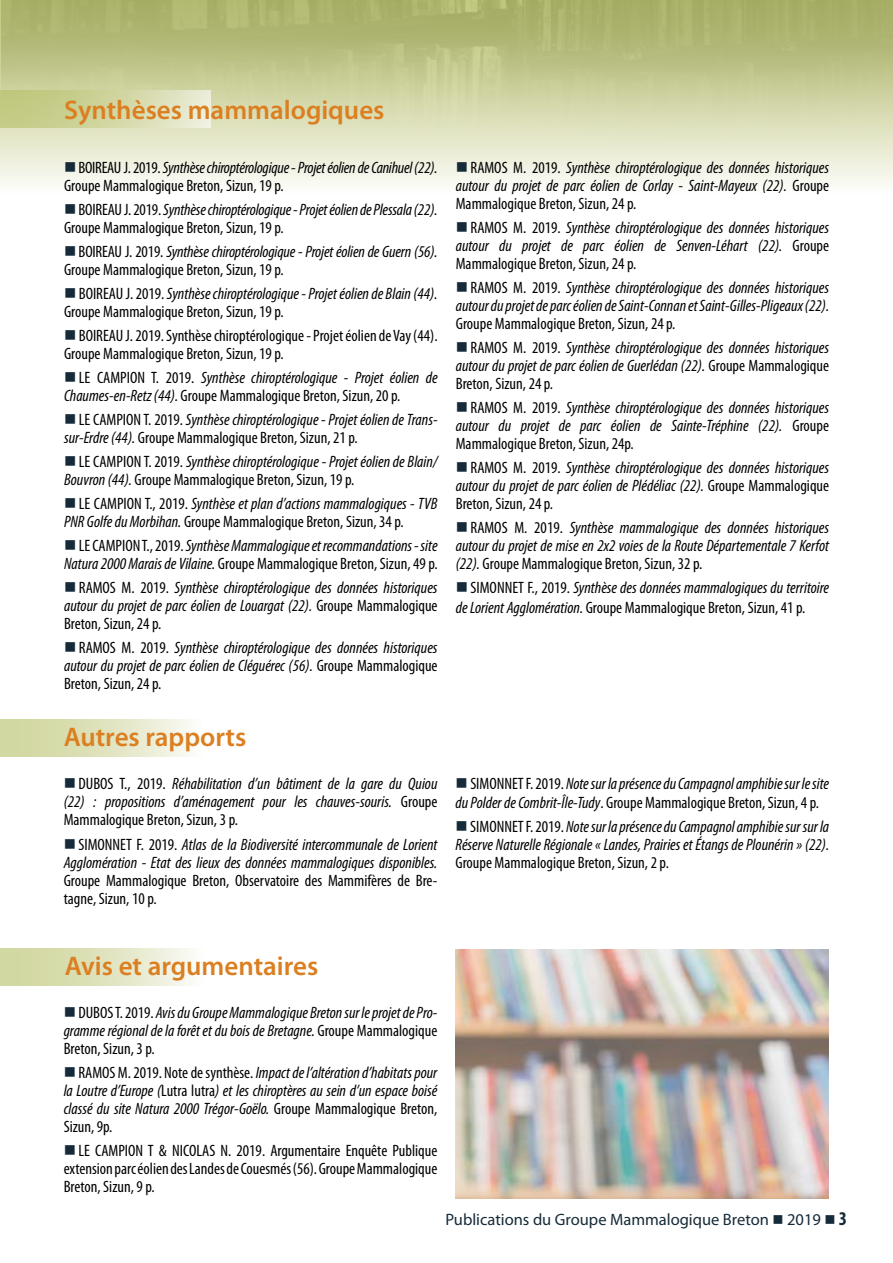
<style>
.page{position:relative;width:893px;height:1263px;background:#fff}
.page>*{position:absolute;margin:0;border:0;box-sizing:border-box;transform-origin:0 0}
.t1{font:600 27px "Myriad Pro";color:#db7f21}
.t2{font:italic condensed 16.5px/18px "Myriad Pro";color:#000}
.t3{font:condensed 16.5px/18px "Myriad Pro";color:#000}
.t4{font:16.5px "Myriad Pro";color:#162b39}
.s1{color:#162b39}
.s2{font-style:normal}
.s3{font-style:italic}
.s4{font-weight:700;font-stretch:condensed;font-size:19.5px}
</style>
<div class="page">
<img style="left:455px;top:949px;width:374px;height:249px">
<div style="left:0;top:0;width:893px;height:195px;background:linear-gradient(to bottom,#a1a958,#fffef7)"></div>
<div style="left:0;top:720px;width:204px;height:37px;background:linear-gradient(to right,#cbd293,#f9f9f2)"></div>
<div style="left:0;top:90px;width:211px;height:38px;background:linear-gradient(to right,#bcc474,#e9ebd4)"></div>
<div style="left:1px;top:948px;width:204px;height:37px;background:linear-gradient(to right,#cbd293,#f9f9f2)"></div>
<h1 class="t1" style="left:64px;top:92px;width:322px">Synthèses mammalogiques</h1>
<p class="t2" style="left:64px;top:158px;width:375px"><span class="s1">■</span><span class="s2">BOIREAU J. 2019.</span> Synthèse chiroptérologique - Projet éolien de Canihuel (22).<br><span class="s2">Groupe Mammalogique Breton, Sizun, 19 p.</span></p>
<p class="t2" style="left:64px;top:200px;width:375px"><span class="s1">■</span><span class="s2">BOIREAU J. 2019.</span> Synthèse chiroptérologique - Projet éolien de Plessala (22).<br><span class="s2">Groupe Mammalogique Breton, Sizun, 19 p.</span></p>
<p class="t2" style="left:64px;top:242px;width:375px"><span class="s1">■</span><span class="s2">BOIREAU J. 2019.</span> Synthèse chiroptérologique - Projet éolien de Guern (56).<br><span class="s2">Groupe Mammalogique Breton, Sizun, 19 p.</span></p>
<p class="t2" style="left:64px;top:284px;width:375px"><span class="s1">■</span><span class="s2">BOIREAU J. 2019.</span> Synthèse chiroptérologique - Projet éolien de Blain (44).<br><span class="s2">Groupe Mammalogique Breton, Sizun, 19 p.</span></p>
<p class="t3" style="left:64px;top:326px;width:375px"><span class="s1">■</span>BOIREAU J. 2019. Synthèse chiroptérologique <span class="s3">-</span> Projet éolien de Vay (44).<br>Groupe Mammalogique Breton, Sizun, 19 p.</p>
<p class="t2" style="left:64px;top:368px;width:375px"><span class="s1">■</span><span class="s2">LE CAMPION T. 2019.</span> Synthèse chiroptérologique - Projet éolien de<br>Chaumes-en-Retz (44). <span class="s2">Groupe Mammalogique Breton, Sizun, 20 p.</span></p>
<p class="t2" style="left:64px;top:410px;width:375px"><span class="s1">■</span><span class="s2">LE CAMPION T. 2019.</span> Synthèse chiroptérologique - Projet éolien de Trans&shy;sur-Erdre (44). <span class="s2">Groupe Mammalogique Breton, Sizun, 21 p.</span></p>
<p class="t2" style="left:64px;top:452px;width:375px"><span class="s1">■</span><span class="s2">LE CAMPION T. 2019.</span> Synthèse chiroptérologique - Projet éolien de Blain/<br>Bouvron (44). <span class="s2">Groupe Mammalogique Breton, Sizun, 19 p.</span></p>
<p class="t2" style="left:64px;top:494px;width:375px"><span class="s1">■</span><span class="s2">LE CAMPION T., 2019.</span> Synthèse et plan d’actions mammalogiques - TVB<br>PNR Golfe du Morbihan. <span class="s2">Groupe Mammalogique Breton, Sizun, 34 p.</span></p>
<p class="t2" style="left:64px;top:536px;width:375px"><span class="s1">■</span><span class="s2">LE CAMPION T., 2019.</span> Synthèse Mammalogique et recommandations - site<br>Natura 2000 Marais de Vilaine. <span class="s2">Groupe Mammalogique Breton, Sizun, 49 p.</span></p>
<p class="t2" style="left:64px;top:579px;width:375px;text-align:justify"><span class="s1">■</span><span class="s2">RAMOS M. 2019.</span> Synthèse chiroptérologique des données historiques autour du projet de parc éolien de Louargat (22). <span class="s2">Groupe Mammalogique Breton, Sizun, 24 p.</span></p>
<p class="t2" style="left:64px;top:639px;width:375px;text-align:justify"><span class="s1">■</span><span class="s2">RAMOS M. 2019.</span> Synthèse chiroptérologique des données historiques autour du projet de parc éolien de Cléguérec (56). <span class="s2">Groupe Mammalogique Breton, Sizun, 24 p.</span></p>
<h1 class="t1" style="left:64px;top:720px;width:184px">Autres rapports</h1>
<p class="t2" style="left:64px;top:775px;width:375px;text-align:justify"><span class="s1">■</span><span class="s2">DUBOS T., 2019.</span> Réhabilitation d’un bâtiment de la gare du Quiou (22) : propositions d’aménagement pour les chauves-souris. <span class="s2">Groupe Mammalogique Breton, Sizun, 3 p.</span></p>
<p class="t2" style="left:64px;top:835px;width:375px"><span class="s1">■</span><span class="s2">SIMONNET F. 2019.</span> Atlas de la Biodiversité intercommunale de Lorient<br>Agglomération - Etat des lieux des données mammalogiques disponibles.</p>
<p class="t3" style="left:64px;top:871px;width:375px">Groupe Mammalogique Breton, Observatoire des Mammifères de Bre&shy;tagne, Sizun, 10 p.</p>
<p class="t2" style="left:456px;top:158px;width:375px;text-align:justify"><span class="s1">■</span><span class="s2">RAMOS M. 2019.</span> Synthèse chiroptérologique des données historiques autour du projet de parc éolien de Corlay - Saint-Mayeux (22). <span class="s2">Groupe Mammalogique Breton, Sizun, 24 p.</span></p>
<p class="t2" style="left:456px;top:218px;width:375px;text-align:justify"><span class="s1">■</span><span class="s2">RAMOS M. 2019.</span> Synthèse chiroptérologique des données historiques autour du projet de parc éolien de Senven-Léhart (22). <span class="s2">Groupe Mammalogique Breton, Sizun, 24 p.</span></p>
<p class="t2" style="left:456px;top:278px;width:375px"><span class="s1">■</span><span class="s2">RAMOS M. 2019.</span> Synthèse chiroptérologique des données historiques autour du projet de parc éolien de Saint-Connan et Saint-Gilles-Pligeaux (22).</p>
<p class="t3" style="left:456px;top:314px;width:221px">Groupe Mammalogique Breton, Sizun, 24 p.</p>
<p class="t2" style="left:456px;top:338px;width:375px;text-align:justify"><span class="s1">■</span><span class="s2">RAMOS M. 2019.</span> Synthèse chiroptérologique des données historiques autour du projet de parc éolien de Guerlédan (22). <span class="s2">Groupe Mammalogique Breton, Sizun, 24 p.</span></p>
<p class="t2" style="left:456px;top:398px;width:375px;text-align:justify"><span class="s1">■</span><span class="s2">RAMOS M. 2019.</span> Synthèse chiroptérologique des données historiques autour du projet de parc éolien de Sainte-Tréphine (22). <span class="s2">Groupe Mammalogique Breton, Sizun, 24p.</span></p>
<p class="t2" style="left:456px;top:458px;width:375px;text-align:justify"><span class="s1">■</span><span class="s2">RAMOS M. 2019.</span> Synthèse chiroptérologique des données historiques autour du projet de parc éolien de Plédéliac (22). <span class="s2">Groupe Mammalogique Breton, Sizun, 24 p.</span></p>
<p class="t2" style="left:456px;top:518px;width:375px;text-align:justify"><span class="s1">■</span><span class="s2">RAMOS M. 2019.</span> Synthèse mammalogique des données historiques autour du projet de mise en 2x2 voies de la Route Départementale 7 Kerfot (22). <span class="s2">Groupe Mammalogique Breton, Sizun, 32 p.</span></p>
<p class="t2" style="left:456px;top:578px;width:375px;line-height:19.8px"><span class="s1">■</span><span class="s2">SIMONNET F., 2019.</span> Synthèse des données mammalogiques du territoire de Lorient Agglomération. <span class="s2">Groupe Mammalogique Breton, Sizun, 41 p.</span></p>
<p class="t2" style="left:455px;top:775px;width:375px"><span class="s1">■</span> <span class="s2">SIMONNET F. 2019.</span> Note sur la présence du Campagnol amphibie sur le site du Polder de Combrit-Île-Tudy<span class="s2">. Groupe Mammalogique Breton, Sizun, 4 p.</span></p>
<p class="t2" style="left:455px;top:817px;width:375px"><span class="s1">■</span><span class="s2">SIMONNET F. 2019.</span> Note sur la présence du Campagnol amphibie sur sur la<br>Réserve Naturelle Régionale « Landes, Prairies et Étangs de Plounérin » (22).</p>
<p class="t3" style="left:455px;top:853px;width:215px">Groupe Mammalogique Breton, Sizun, 2 p.</p>
<h1 class="t1" style="left:65px;top:948px;width:255px">Avis et argumentaires</h1>
<p class="t2" style="left:64px;top:1003px;width:375px;text-align:justify"><span class="s1">■</span><span class="s2">DUBOS T. 2019.</span> Avis du Groupe Mammalogique Breton sur le projet de Pro&shy;gramme régional de la forêt et du bois de Bretagne. <span class="s2">Groupe Mammalogique Breton, Sizun, 3 p.</span></p>
<p class="t2" style="left:64px;top:1063px;width:375px;text-align:justify"><span class="s1">■</span><span class="s2">RAMOS M. 2019. Note de synthèse.</span> Impact de l’altération d’habitats pour la Loutre d’Europe (<span class="s2">Lutra lutra</span>) et les chiroptères au sein d’un espace boisé classé du site Natura 2000 Trégor-Goëlo. <span class="s2">Groupe Mammalogique Breton, Sizun, 9p.</span></p>
<p class="t3" style="left:64px;top:1141px;width:375px;text-align:justify"><span class="s1">■</span>LE CAMPION T &amp; NICOLAS N. 2019. Argumentaire Enquête Publique extension parc éolien des Landes de Couesmés (56). Groupe Mammalogique Breton, Sizun, 9 p.</p>
<p class="t4" style="left:445px;top:1209px;width:403px">Publications du Groupe Mammalogique Breton ■ 2019 ■ <span class="s4">3</span></p>
</div>
